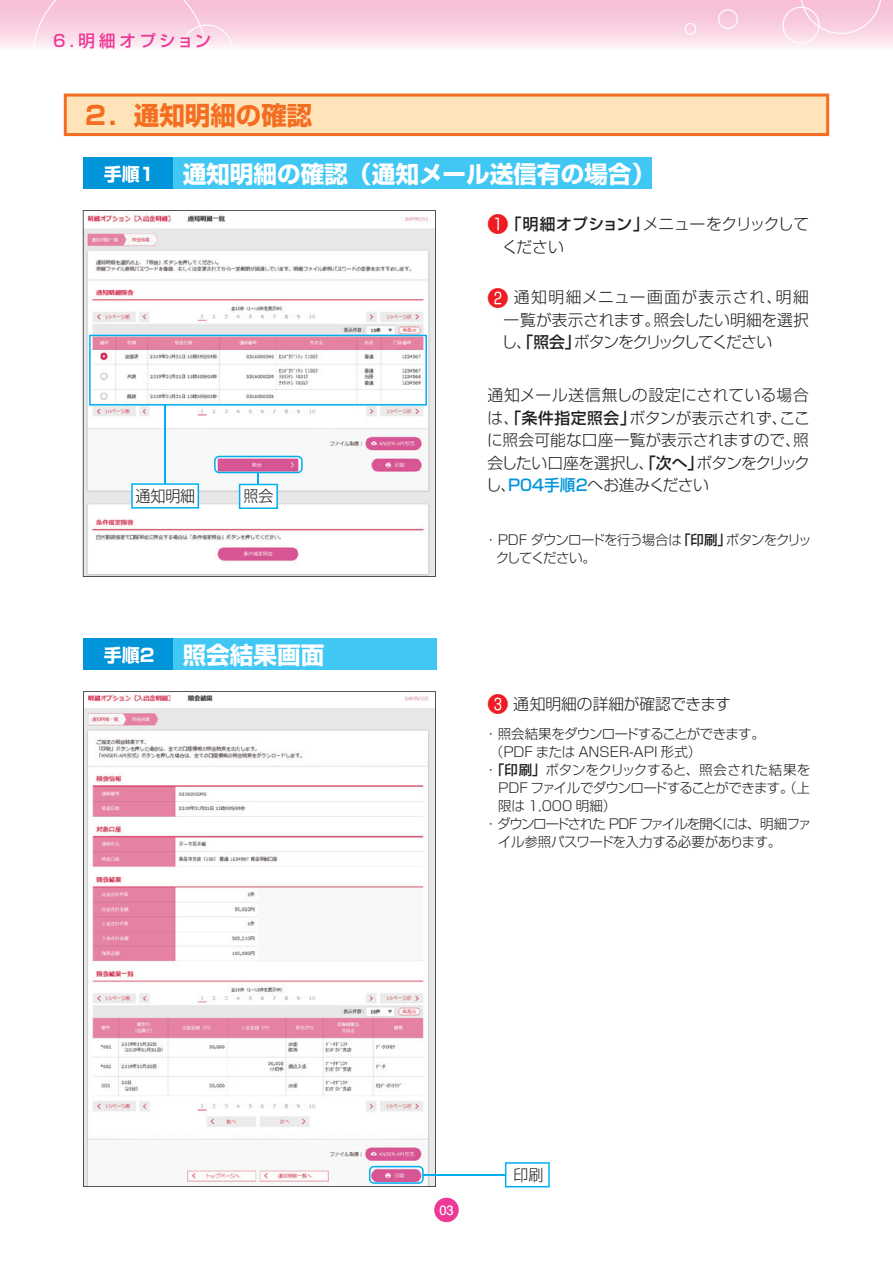
<style>
.page{position:relative;width:893px;height:1263px;background:#fff}
.page>*{position:absolute;margin:0;border:0;box-sizing:border-box;transform-origin:0 0}
.t1{font:700 25.5px "Shin Go Pr 5";color:#f36e21}
.t2{font:700 23.7px "Shin Go Pr 5";color:#fff}
.t3{font:500 16.5px "Shin Go Pro";letter-spacing:.2em;color:#ed3896}
.t4{font:300 15.75px/22.5px "Shin Go Pr 5";letter-spacing:-.01em;color:#231f20;text-align:justify}
.t5{font:300 15.75px "Shin Go Pr 5";letter-spacing:-.01em;color:#231f20;scale:.95 1}
.t6{font:300 13.5px/18px "Shin Go Pr 5";letter-spacing:-.055em;color:#231f20}
.t7{font:300 13.5px "Shin Go Pr 5";letter-spacing:-.095em;color:#231f20}
.t8{font:300 13.5px "Shin Go Pr 5";letter-spacing:-.005em;color:#231f20}
.t9{font:300 13.5px "Shin Go Pr 5";letter-spacing:-.03em;color:#231f20}
.t10{font:300 13.5px "Shin Go Pr 5";color:#231f20}
.t11{font:700 12.75px "Futo Go B101 Pr 5";color:#fff}
.s1{font-size:18px}
.s2{font-weight:400;font-size:21px;color:#ee1d23}
.s3{font-weight:500}
.s4{font-weight:500;color:#0095d9}
</style>
<div class="page">
<svg style="left:83px;top:691px;width:353px;height:496px"></svg>
<div style="left:434px;top:1198px;width:25px;height:24px;background:#ed3896;border-radius:50%"></div>
<div style="left:0;top:0;width:893px;height:51px;background:linear-gradient(to bottom,#f6b6d2,#fdf0f5)"></div>
<svg style="left:32px;top:0;width:201px;height:51px;background:#f9d4e4"></svg>
<svg style="left:782px;top:0;width:100px;height:44px;background:#f9d1e2"></svg>
<svg style="left:718px;top:9px;width:20px;height:20px"></svg>
<svg style="left:685px;top:23px;width:11px;height:12px"></svg>
<div style="left:83px;top:157px;width:568px;height:32px;background:#40c7f4"></div>
<div style="left:83px;top:157px;width:89px;height:32px;background:#0095d9"></div>
<div style="left:83px;top:638px;width:354px;height:32px;background:#40c7f4"></div>
<div style="left:83px;top:638px;width:89px;height:32px;background:#0095d9"></div>
<svg style="left:369px;top:1166px;width:55px;height:18px"></svg>
<hr style="left:423px;top:1174px;width:83px;height:1px;background:#00aeef">
<svg style="left:505px;top:1162px;width:45px;height:25px"></svg>
<svg style="left:64px;top:94px;width:765px;height:42px;background:#fcd3a3"></svg>
<svg style="left:83px;top:210px;width:353px;height:367px"></svg>
<svg style="left:89px;top:335px;width:338px;height:71px"></svg>
<hr style="left:164px;top:405px;width:2px;height:79px;background:#00aeef">
<svg style="left:131px;top:483px;width:68px;height:26px"></svg>
<p class="t3" style="left:53px;top:28px;width:160px">6.明細オプション</p>
<h1 class="t1" style="left:83px;top:95px;width:231px">２．通知明細の確認</h1>
<h2 class="t2" style="left:104px;top:155px;width:553px"><span class="s1">手順1</span> 通知明細の確認（通知メール送信有の場合）</h2>
<p class="t5" style="left:135px;top:483px;width:64px">通知明細</p>
<p class="t5" style="left:243px;top:483px;width:33px">照会</p>
<h2 class="t2" style="left:104px;top:636px;width:222px"><span class="s1">手順2</span> 照会結果画面</h2>
<p class="t4" style="left:502px;top:211px;width:309px;text-indent:-14px"><span class="s2">❶</span><span class="s3">「明細オプション」</span>メニューをクリックしてください</p>
<p class="t4" style="left:502px;top:285px;width:309px;text-indent:-14px"><span class="s2">❷</span> 通知明細メニュー画面が表示され、明細一覧が表示されます。照会したい明細を選択し、<span class="s3">「照会」</span>ボタンをクリックしてください</p>
<p class="t4" style="left:486px;top:382px;width:326px">通知メール送信無しの設定にされている場合は、<span class="s3">「条件指定照会」</span>ボタンが表示されず、ここに照会可能な口座一覧が表示されますので、照会したい口座を選択し、<span class="s3">「次へ」</span>ボタンをクリックし、<span class="s4">P04手順2</span>へお進みください</p>
<p class="t6" style="left:496px;top:529px;width:317px;text-indent:-12px">・PDF ダウンロードを行う場合は<span class="s3">「印刷」</span>ボタンをクリックしてください。</p>
<p class="t4" style="left:488px;top:691px;width:245px"><span class="s2">❸</span> 通知明細の詳細が確認できます</p>
<p class="t6" style="left:484px;top:724px;width:282px">・照会結果をダウンロードすることができます。</p>
<p class="t10" style="left:490px;top:741px;width:213px">（PDF または ANSER-API 形式）</p>
<p class="t8" style="left:484px;top:759px;width:328px">・<span class="s3">「印刷」</span>ボタンをクリックすると、照会された結果を</p>
<p class="t6" style="left:498px;top:778px;width:313px">PDF ファイルでダウンロードすることができます。（上</p>
<p class="t6" style="left:498px;top:796px;width:120px">限は 1,000 明細）</p>
<p class="t7" style="left:484px;top:813px;width:329px">・ダウンロードされた PDF ファイルを開くには、明細ファ</p>
<p class="t9" style="left:498px;top:831px;width:285px">イル参照パスワードを入力する必要があります。</p>
<p class="t11" style="left:439px;top:1200px;width:16px">03</p>
<p class="t5" style="left:513px;top:1162px;width:33px">印刷</p>
</div>
